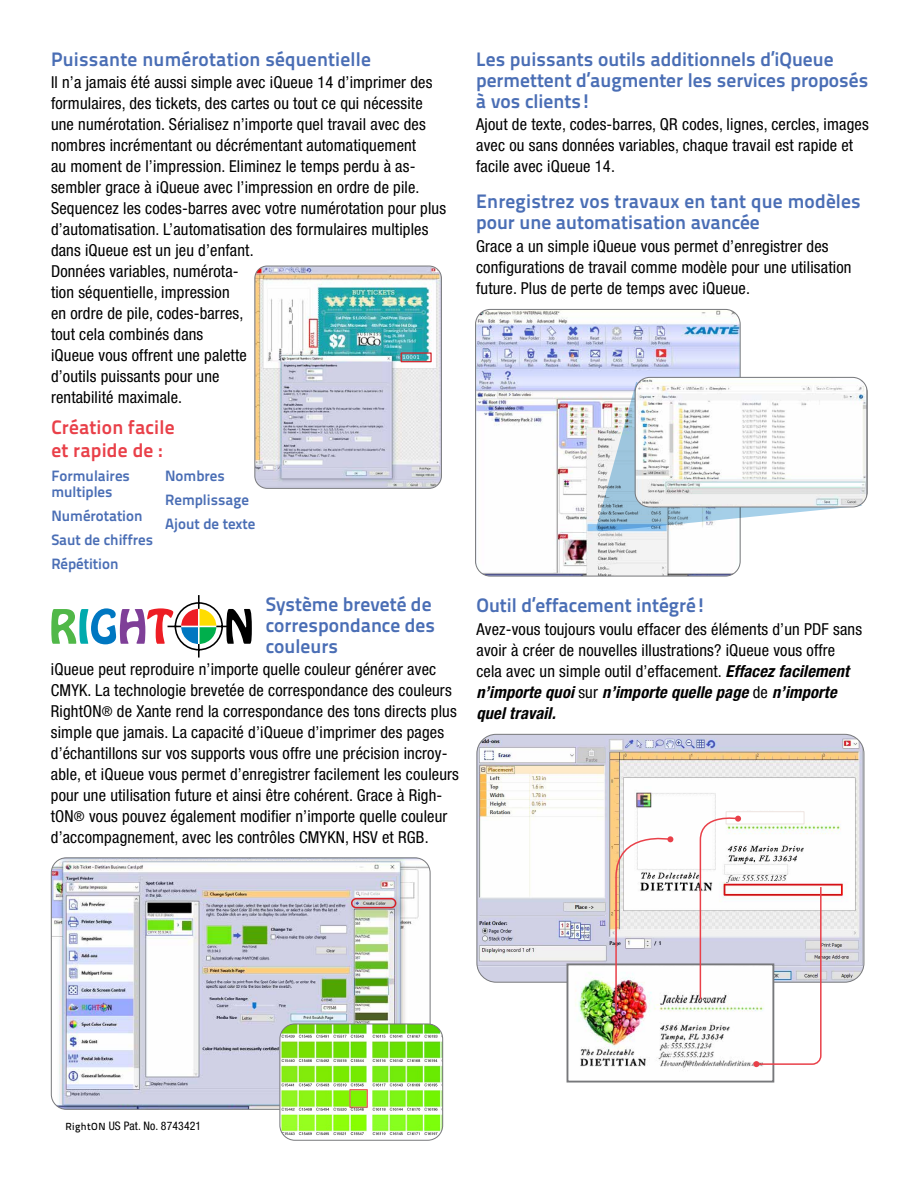
<style>
.page{position:relative;width:918px;height:1188px;background:#fff}
.page>*{position:absolute;margin:0;border:0;box-sizing:border-box;transform-origin:0 0}
.t1{font:700 19.5px/21px "Titillium Text 22 L";color:#4a6eb5}
.t2{font:700 19.5px/22.5px "Titillium Text 22 L";letter-spacing:.01em;color:#e94049}
.t3{font:condensed 16.5px/21px "Helvetica Neue";letter-spacing:.01em;color:#000}
.t4{font:700 15px/24px "Titillium Text 22 L";color:#4a6eb5}
.t5{font:condensed 11.7px "Helvetica Neue";letter-spacing:.01em;color:#000}
.s1{font-size:13.5px}
.s2{font-weight:700;font-style:italic}
.s3{font-family:"Titillium Text 22 L";font-weight:500;font-stretch:normal;font-size:10.35px}
</style>
<div class="page">
<img style="left:476px;top:309px;width:263px;height:267px">
<div style="left:475px;top:309px;width:266px;height:267px;border:1px solid #77787b;border-radius:15px"></div>
<svg style="left:596px;top:382px;width:260px;height:149px"></svg>
<img style="left:635px;top:377px;width:231px;height:130px">
<div style="left:635px;top:377px;width:233px;height:130px;border:1px solid #77787b;border-radius:15px"></div>
<img style="left:255px;top:266px;width:185px;height:221px">
<div style="left:255px;top:266px;width:187px;height:223px;border:1px solid #77787b;border-radius:12px"></div>
<div style="left:401px;top:352px;width:31px;height:10px;border:1px solid #d2232a"></div>
<img style="left:51px;top:859px;width:379px;height:249px">
<div style="left:51px;top:857px;width:379px;height:253px;border:1px solid #77787b;border-radius:15px"></div>
<img style="left:280px;top:1024px;width:163px;height:115px">
<div style="left:280px;top:1024px;width:163px;height:117px;border:1px solid #77787b;border-radius:15px"></div>
<div style="left:348px;top:894px;width:61px;height:27px;background:#000;opacity:.35"></div>
<div style="left:351px;top:898px;width:45px;height:10px;border:1px solid #d72027;border-radius:4px"></div>
<svg style="left:51px;top:595px;width:201px;height:63px"></svg>
<img style="left:478px;top:734px;width:386px;height:248px">
<div style="left:726px;top:811px;width:78px;height:13px;background:#fff;border:1px solid #eee4e0"></div>
<img style="left:570px;top:966px;width:187px;height:102px">
<div style="left:567px;top:963px;width:207px;height:120px;border:2px solid #77787b"></div>
<img style="left:615px;top:830px;width:58px;height:182px">
<svg style="left:699px;top:813px;width:42px;height:188px"></svg>
<svg style="left:753px;top:886px;width:69px;height:181px"></svg>
<p class="t1" style="left:51px;top:47px;width:321px">Puissante numérotation séquentielle</p>
<p class="t3" style="left:51px;top:72px;width:397px">Il n’a jamais été aussi simple avec iQueue 14 d’imprimer des formulaires, des tickets, des cartes ou tout ce qui nécessite une numérotation. Sérialisez n’importe quel travail avec des nombres incrémentant ou décrémentant automatiquement<br>au moment de l’impression. Eliminez le temps perdu à as&shy;sembler grace à iQueue avec l’impression en ordre de pile.<br>Sequencez les codes-barres avec votre numérotation pour plus d’automatisation. L’automatisation des formulaires multiples dans iQueue est un jeu d’enfant.</p>
<p class="t3" style="left:51px;top:261px;width:197px">Données variables, numérota&shy;tion séquentielle, impression en ordre de pile, codes-barres, tout cela combinés dans iQueue vous offrent une palette d’outils puissants pour une rentabilité maximale.</p>
<p class="t2" style="left:51px;top:415px;width:125px">Création facile et rapide de :</p>
<p class="t4" style="left:51px;top:466px;width:80px;line-height:16.5px">Formulaires multiples</p>
<p class="t4" style="left:51px;top:503px;width:103px">Numérotation<br>Saut de chiffres<br>Répétition</p>
<p class="t4" style="left:165px;top:463px;width:92px">Nombres<br>Remplissage<br>Ajout de texte</p>
<p class="t1" style="left:266px;top:592px;width:171px">Système breveté de correspondance des couleurs</p>
<p class="t3" style="left:51px;top:659px;width:410px">iQueue peut reproduire n’importe quelle couleur générer avec CMYK. La technologie brevetée de correspondance des couleurs RightON<span class="s1">®</span> de Xante rend la correspondance des tons directs plus simple que jamais. La capacité d’iQueue d’imprimer des pages d’échantillons sur vos supports vous offre une précision incroy&shy;able, et iQueue vous permet d’enregistrer facilement les couleurs pour une utilisation future et ainsi être cohérent. Grace à Righ&shy;tON<span class="s1">®</span> vous pouvez également modifier n’importe quelle couleur d’accompagnement, avec les contrôles CMYKN, HSV et RGB.</p>
<p class="t1" style="left:476px;top:47px;width:394px">Les puissants outils additionnels d’iQueue permettent d’augmenter les services proposés à vos clients!</p>
<p class="t3" style="left:476px;top:114px;width:394px">Ajout de texte, codes-barres, QR codes, lignes, cercles, images avec ou sans données variables, chaque travail est rapide et facile avec iQueue 14.</p>
<p class="t1" style="left:476px;top:190px;width:386px">Enregistrez vos travaux en tant que modèles pour une automatisation avancée</p>
<p class="t3" style="left:476px;top:235px;width:377px">Grace a un simple iQueue vous permet d’enregistrer des configurations de travail comme modèle pour une utilisation future. Plus de perte de temps avec iQueue.</p>
<p class="t1" style="left:476px;top:594px;width:231px">Outil d’effacement intégré!</p>
<p class="t3" style="left:476px;top:618px;width:387px">Avez-vous toujours voulu effacer des éléments d’un PDF sans avoir à créer de nouvelles illustrations? iQueue vous offre cela avec un simple outil d’effacement. <span class="s2">Effacez facilement n’importe quoi</span> sur <span class="s2">n’importe quelle page</span> de <span class="s2">n’importe quel travail.</span></p>
<p class="t5" style="left:65px;top:1119px;width:137px"><span class="s3">RightON</span> US Pat. No. 8743421</p>
</div>
